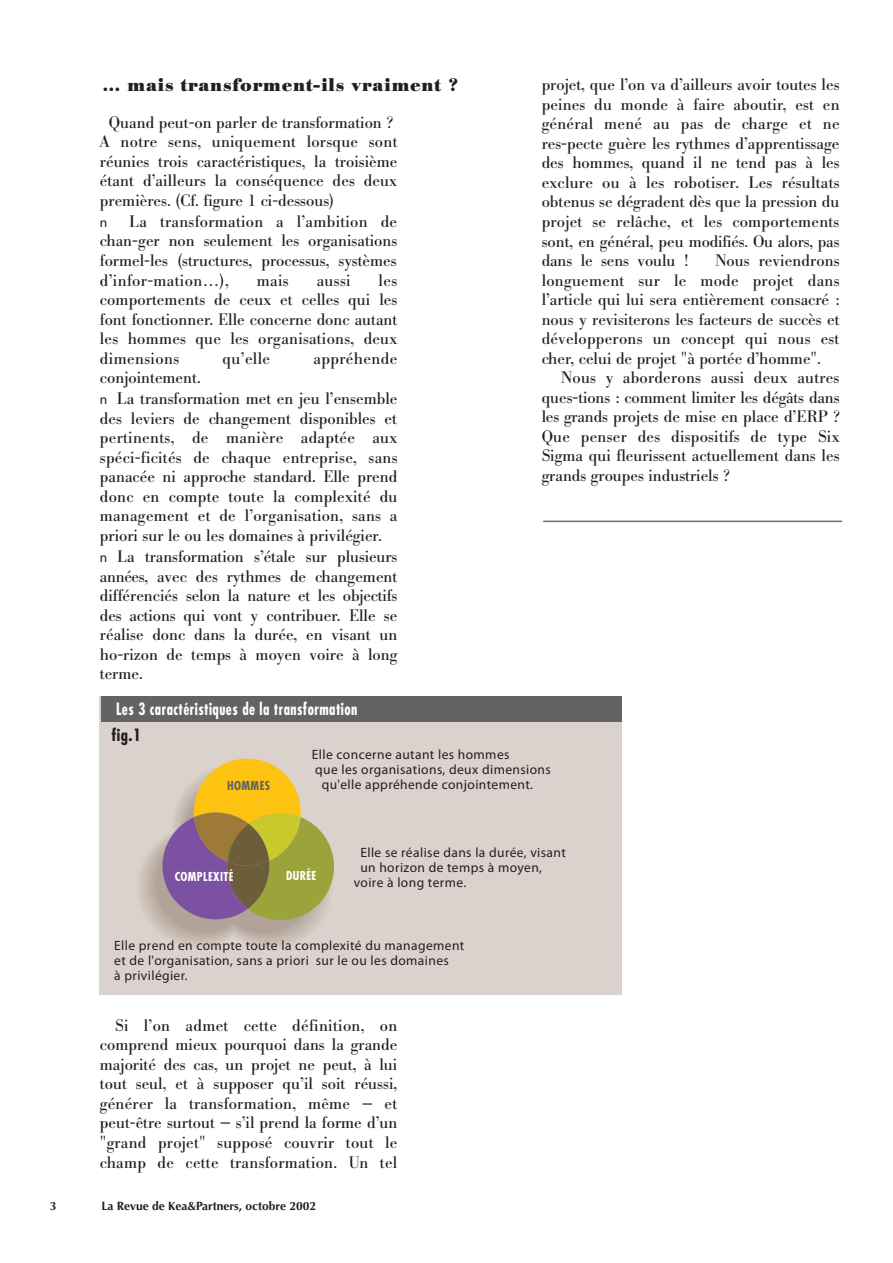
<style>
.page{position:relative;width:893px;height:1263px;background:#fff}
.page>*{position:absolute;margin:0;border:0;box-sizing:border-box;transform-origin:0 0}
.t1{font:700 18px "Bodoni BE";letter-spacing:.05em;color:#231f20}
.t2{font:16.5px/19.5px "Bodoni BE";color:#231f20;text-align:justify}
.t3{font:700 condensed 16.5px "Futura";letter-spacing:.03em;color:#fff;scale:.88 1}
.t4{font:16.5px "Bodoni BE";letter-spacing:.02em;color:#231f20}
.t5{font:700 condensed 16.5px "Futura";color:#231f20}
.t6{font:italic 300 condensed 13.5px/15px "Futura";letter-spacing:.03em;color:#231f20}
.t7{font:700 12px "Optima";color:#231f20}
.t8{font:700 condensed 12px "Futura";letter-spacing:.03em;color:#fff}
.t9{font:700 condensed 12px "Futura";letter-spacing:.03em;color:#636366}
</style>
<div class="page">
<div style="left:100px;top:697px;width:522px;height:298px;background:#dbd2cd"></div>
<svg style="left:140px;top:759px;width:194px;height:187px"></svg>
<div style="left:101px;top:697px;width:521px;height:25px;background:#636366"></div>
<hr style="left:543px;top:521px;width:299px;height:1px;background:#6c6d70">
<p class="t1" style="left:102px;top:73px;width:357px">… mais transforment-ils vraiment ?</p>
<p class="t2" style="left:100px;top:113px;width:299px;text-align:left;text-indent:9px">Quand peut-on parler de transformation ?<br>A notre sens, uniquement lorsque sont réunies trois caractéristiques, la troisième étant d’ailleurs la conséquence des deux premières. (Cf. figure 1 ci-dessous)</p>
<p class="t2" style="left:100px;top:212px;width:299px">■ La transformation a l’ambition de chan-ger non seulement les organisations formel-les (structures, processus, systèmes d’infor-mation…),</p>
<p class="t2" style="left:100px;top:271px;width:299px;text-indent:279px">les comportements de ceux et celles qui les font fonctionner. Elle concerne donc autant les hommes que les organisations, deux dimensions</p>
<p class="t2" style="left:257px;top:271px;width:33px">mais</p>
<p class="t2" style="left:317px;top:271px;width:36px">aussi</p>
<p class="t2" style="left:223px;top:349px;width:49px">qu’elle</p>
<p class="t4" style="left:313px;top:349px;width:85px">appréhende</p>
<p class="t2" style="left:100px;top:368px;width:102px">conjointement.</p>
<p class="t2" style="left:100px;top:389px;width:299px">■ La transformation met en jeu l’ensemble des leviers de changement disponibles et pertinents, de manière adaptée aux spéci-ficités de chaque entreprise, sans panacée ni approche standard. Elle prend donc en compte toute la complexité du management et de l’organisation, sans a priori sur le ou les domaines à privilégier.</p>
<p class="t2" style="left:100px;top:547px;width:299px">■ La transformation s’étale sur plusieurs années, avec des rythmes de changement différenciés selon la nature et les objectifs des actions qui vont y contribuer. Elle se réalise donc dans la durée, en visant un ho-rizon de temps à moyen voire à long terme.</p>
<p class="t3" style="left:116px;top:698px;width:276px">Les 3 caractéristiques de la transformation</p>
<p class="t5" style="left:111px;top:724px;width:31px">fig.1</p>
<p class="t2" style="left:542px;top:75px;width:299px">projet, que l’on va d’ailleurs avoir toutes les peines du monde à faire aboutir, est en général mené au pas de charge et ne res-pecte guère les rythmes d’apprentissage des hommes, quand il ne tend pas à les exclure ou à les robotiser. Les résultats obtenus se dégradent dès que la pression du projet se relâche, et les comportements sont, en général, peu modifiés. Ou alors, pas dans le sens voulu !</p>
<p class="t2" style="left:715px;top:251px;width:126px">Nous reviendrons</p>
<p class="t2" style="left:542px;top:271px;width:299px">longuement sur le mode projet dans</p>
<p class="t2" style="left:542px;top:290px;width:299px">l’article qui lui sera entièrement consacré :</p>
<p class="t2" style="left:542px;top:310px;width:299px">nous y revisiterons les facteurs de succès et</p>
<p class="t2" style="left:542px;top:329px;width:299px">développerons un concept qui nous est</p>
<p class="t2" style="left:542px;top:349px;width:281px">cher, celui de projet "à portée d’homme".</p>
<p class="t2" style="left:561px;top:368px;width:280px">Nous y aborderons aussi deux autres</p>
<p class="t2" style="left:542px;top:388px;width:299px">ques-tions : comment limiter les dégâts dans</p>
<p class="t2" style="left:542px;top:407px;width:299px">les grands projets de mise en place d’ERP ?</p>
<p class="t2" style="left:542px;top:427px;width:299px">Que penser des dispositifs de type Six</p>
<p class="t2" style="left:542px;top:447px;width:299px">Sigma qui fleurissent actuellement dans les</p>
<p class="t2" style="left:542px;top:466px;width:189px">grands groupes industriels ?</p>
<p class="t9" style="left:227px;top:777px;width:44px">HOMMES</p>
<p class="t6" style="left:312px;top:746px;width:199px">Elle concerne autant les hommes</p>
<p class="t6" style="left:315px;top:761px;width:237px">que les organisations, deux dimensions</p>
<p class="t6" style="left:322px;top:776px;width:213px">qu'elle appréhende conjointement.</p>
<p class="t8" style="left:175px;top:869px;width:60px">COMPLEXITÉ</p>
<p class="t8" style="left:286px;top:868px;width:32px">DURÉE</p>
<p class="t6" style="left:360px;top:844px;width:207px">Elle se réalise dans la durée, visant</p>
<p class="t6" style="left:360px;top:859px;width:183px">un horizon de temps à moyen,</p>
<p class="t6" style="left:354px;top:874px;width:114px">voire à long terme.</p>
<p class="t6" style="left:114px;top:937px;width:352px">Elle prend en compte toute la complexité du management et de l'organisation, sans a priori sur le ou les domaines<br>à privilégier.</p>
<p class="t2" style="left:100px;top:1016px;width:299px;text-indent:15px">Si l’on admet cette définition, on comprend mieux pourquoi dans la grande majorité des cas, un projet ne peut, à lui tout seul, et à supposer qu’il soit réussi, générer la transformation, même — et peut-être surtout — s’il prend la forme d’un "grand projet" supposé couvrir tout le champ de cette transformation. Un tel</p>
<p class="t7" style="left:50px;top:1199px;width:8px">3</p>
<p class="t7" style="left:102px;top:1199px;width:216px">La Revue de Kea&amp;Partners, octobre 2002</p>
</div>
